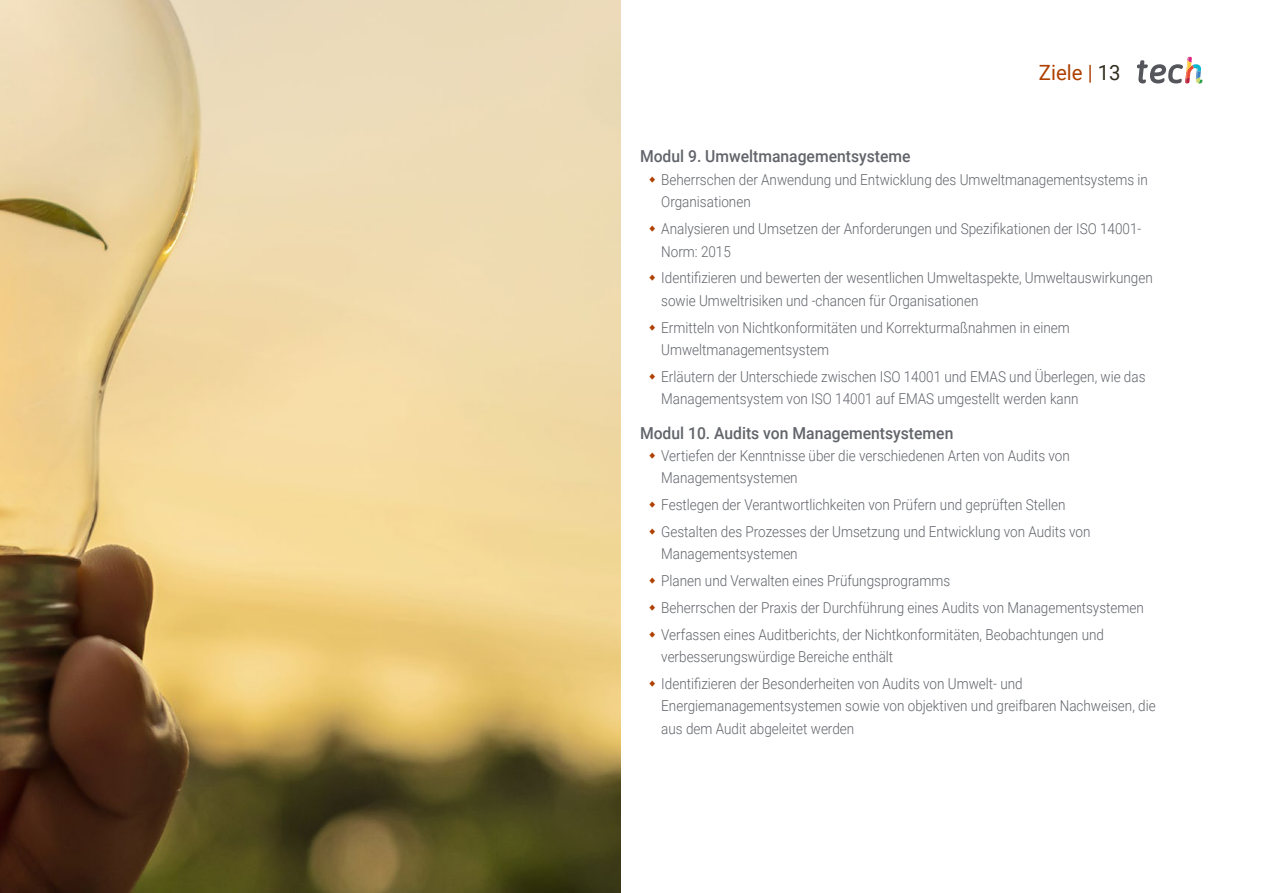
<style>
.page{position:relative;width:1263px;height:893px;background:#fff}
.page>*{position:absolute;margin:0;border:0;box-sizing:border-box;transform-origin:0 0}
.t1{font:21px "Roboto";color:#ae4000}
.t2{font:500 16.5px "Roboto";color:#61646a;scale:.95 1}
.t3{font:300 15px/22.5px "Roboto";color:#61646a;scale:.9 1}
.s1{color:#312e20}
</style>
<div class="page">
<svg style="left:1137px;top:57px;width:65px;height:27px"></svg>
<img style="left:0;top:0;width:621px;height:893px">
<h1 class="t1" style="left:1039px;top:57px;width:83px">Ziele | <span class="s1">13</span></h1>
<p class="t2" style="left:640px;top:145px;width:286px">Modul 9. Umweltmanagementsysteme</p>
<p class="t3" style="left:661px;top:168px;width:542px">Beherrschen der Anwendung und Entwicklung des Umweltmanagementsystems in<br>Organisationen</p>
<p class="t3" style="left:661px;top:217px;width:535px">Analysieren und Umsetzen der Anforderungen und Spezifikationen der ISO 14001-<br>Norm: 2015</p>
<p class="t3" style="left:661px;top:266px;width:548px">Identifizieren und bewerten der wesentlichen Umweltaspekte, Umweltauswirkungen sowie Umweltrisiken und -chancen für Organisationen</p>
<p class="t3" style="left:661px;top:315px;width:455px">Ermitteln von Nichtkonformitäten und Korrekturmaßnahmen in einem<br>Umweltmanagementsystem</p>
<p class="t3" style="left:661px;top:365px;width:540px">Erläutern der Unterschiede zwischen ISO 14001 und EMAS und Überlegen, wie das<br>Managementsystem von ISO 14001 auf EMAS umgestellt werden kann</p>
<p class="t2" style="left:640px;top:421px;width:331px">Modul 10. Audits von Managementsystemen</p>
<p class="t3" style="left:661px;top:444px;width:456px">Vertiefen der Kenntnisse über die verschiedenen Arten von Audits von<br>Managementsystemen</p>
<p class="t3" style="left:661px;top:491px;width:478px;line-height:26.7px">Festlegen der Verantwortlichkeiten von Prüfern und geprüften Stellen<br>Gestalten des Prozesses der Umsetzung und Entwicklung von Audits von</p>
<p class="t3" style="left:661px;top:540px;width:538px;line-height:26.7px">Managementsystemen<br>Planen und Verwalten eines Prüfungsprogramms<br>Beherrschen der Praxis der Durchführung eines Audits von Managementsystemen Verfassen eines Auditberichts, der Nichtkonformitäten, Beobachtungen und</p>
<p class="t3" style="left:661px;top:643px;width:403px;line-height:26.7px">verbesserungswürdige Bereiche enthält<br>Identifizieren der Besonderheiten von Audits von Umwelt- und</p>
<p class="t3" style="left:661px;top:694px;width:551px">Energiemanagementsystemen sowie von objektiven und greifbaren Nachweisen, die aus dem Audit abgeleitet werden</p>
</div>
